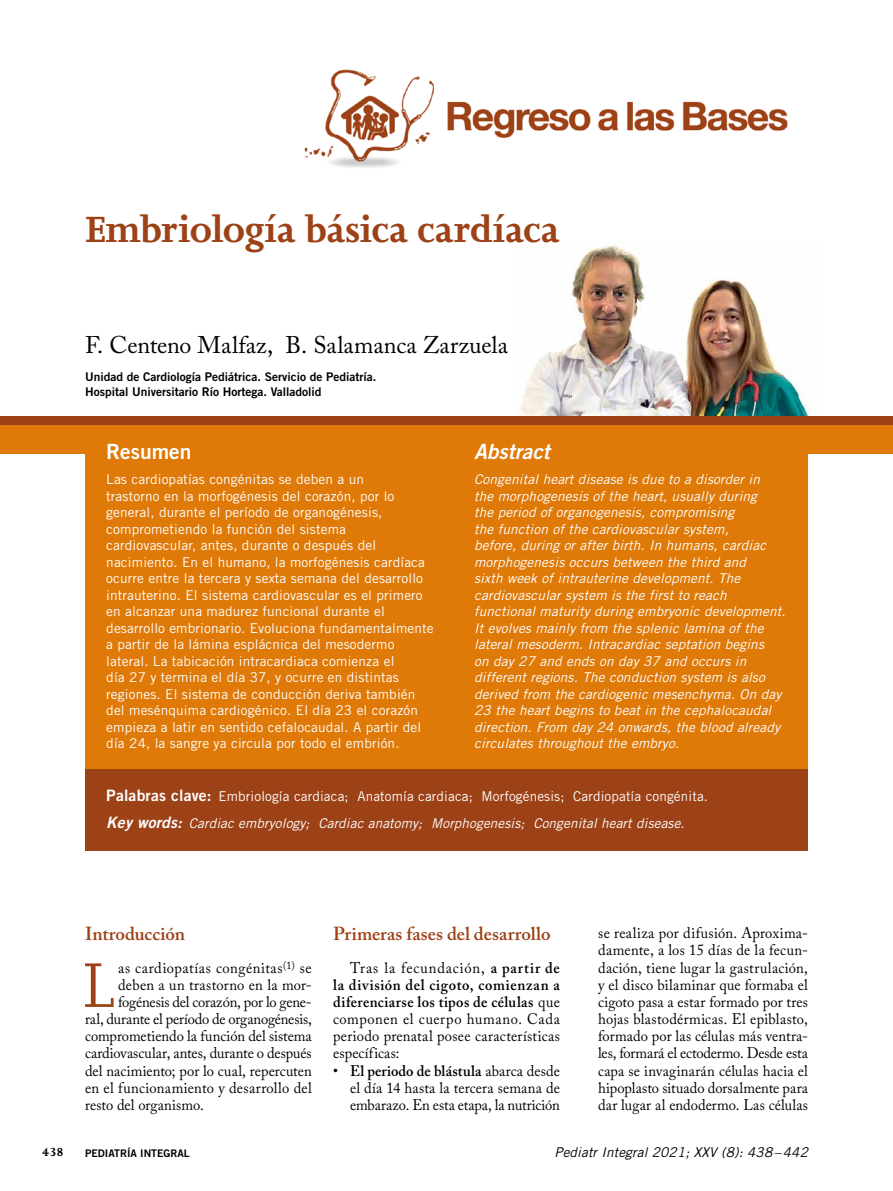
<style>
.page{position:relative;width:893px;height:1191px;background:#fff}
.page>*{position:absolute;margin:0;border:0;box-sizing:border-box;transform-origin:0 0}
.t1{font:72.6px "Joanna MT Std";color:#9d4116;scale:.95 1}
.t2{font:700 42px "Joanna MT Std";letter-spacing:-.005em;color:#9d4116}
.t3{font:24px "Adobe Caslon Pro";color:#000}
.t4{font:italic 21px "Trade Gothic Bold Two";color:#fff}
.t5{font:21px "Trade Gothic Bold Two";color:#fff}
.t6{font:600 18.75px "Adobe Caslon Pro";color:#9d4116}
.t7{font:15.3px/17.1px "Adobe Caslon Pro";letter-spacing:.005em;color:#000;text-align:justify;scale:.95 1}
.t8{font:15.3px "Adobe Caslon Pro";letter-spacing:-.015em;color:#000;scale:.95 1}
.t9{font:15.3px "Adobe Caslon Pro";letter-spacing:.04em;color:#000;scale:.95 1}
.t10{font:13.5px/16.5px "Trade Gothic";letter-spacing:.01em;color:#fff}
.t11{font:italic 13.5px/16.5px "Trade Gothic";letter-spacing:.01em;color:#fff}
.t12{font:italic 13.5px "Trade Gothic";letter-spacing:.01em;color:#000}
.t13{font:700 13.5px "Joanna MT Std";color:#000}
.t14{font:12px/15px "Trade Gothic Bold Two";color:#000}
.t15{font:10.5px "Trade Gothic Bold Two";color:#000}
.s1{font-family:"Trade Gothic Bold Two";font-size:15.75px}
.s2{font-family:"Trade Gothic Bold Two";font-style:italic;font-size:15.75px}
.s3{font-style:italic}
.s4{font-weight:600}
</style>
<div class="page">
<img style="left:520px;top:244px;width:289px;height:172px">
<img style="left:304px;top:69px;width:484px;height:99px">
<div style="left:85px;top:424px;width:723px;height:356px;background:#df7908"></div>
<div style="left:0;top:424px;width:100px;height:30px;background:#df7908"></div>
<div style="left:772px;top:424px;width:121px;height:30px;background:#df7908"></div>
<div style="left:0;top:416px;width:893px;height:8px;background:#9d4116"></div>
<div style="left:85px;top:769px;width:723px;height:81px;background:#9d4116"></div>
<h2 class="t2" style="left:85px;top:206px;width:476px">Embriología básica cardíaca</h2>
<h3 class="t3" style="left:85px;top:330px;width:424px">F. Centeno Malfaz, B. Salamanca Zarzuela</h3>
<p class="t14" style="left:85px;top:368px;width:293px">Unidad de Cardiología Pediátrica. Servicio de Pediatría.<br>Hospital Universitario Río Hortega. Valladolid</p>
<h3 class="t4" style="left:474px;top:439px;width:77px">Abstract</h3>
<p class="t11" style="left:474px;top:471px;width:313px">Congenital heart disease is due to a disorder in<br>the morphogenesis of the heart, usually during<br>the period of organogenesis, compromising<br>the function of the cardiovascular system,<br>before, during or after birth. In humans, cardiac morphogenesis occurs between the third and<br>sixth week of intrauterine development. The cardiovascular system is the first to reach functional maturity during embryonic development.<br>It evolves mainly from the splenic lamina of the lateral mesoderm. Intracardiac septation begins<br>on day 27 and ends on day 37 and occurs in different regions. The conduction system is also derived from the cardiogenic mesenchyma. On day 23 the heart begins to beat in the cephalocaudal direction. From day 24 onwards, the blood already circulates throughout the embryo.</p>
<p class="t10" style="left:106px;top:783px;width:603px;line-height:26.5px"><span class="s1">Palabras clave:</span> Embriología cardiaca; Anatomía cardiaca; Morfogénesis; Cardiopatía congénita.<br><span class="s2">Key words:</span> <span class="s3">Cardiac embryology; Cardiac anatomy; Morphogenesis; Congenital heart disease.</span></p>
<h3 class="t5" style="left:106px;top:439px;width:87px">Resumen</h3>
<p class="t10" style="left:106px;top:471px;width:329px">Las cardiopatías congénitas se deben a un<br>trastorno en la morfogénesis del corazón, por lo general, durante el período de organogénesis, comprometiendo la función del sistema cardiovascular, antes, durante o después del nacimiento. En el humano, la morfogénesis cardíaca ocurre entre la tercera y sexta semana del desarrollo intrauterino. El sistema cardiovascular es el primero en alcanzar una madurez funcional durante el desarrollo embrionario. Evoluciona fundamentalmente a partir de la lámina esplácnica del mesodermo lateral. La tabicación intracardiaca comienza el<br>día 27 y termina el día 37, y ocurre en distintas regiones. El sistema de conducción deriva también del mesénquima cardiogénico. El día 23 el corazón empieza a latir en sentido cefalocaudal. A partir del día 24, la sangre ya circula por todo el embrión.</p>
<h3 class="t6" style="left:85px;top:922px;width:101px">Introducción</h3>
<h1 class="t1" style="left:83px;top:946px;width:35px">L</h1>
<p class="t9" style="left:118px;top:958px;width:205px">as cardiopatías congénitas<sup>(1)</sup> se</p>
<p class="t7" style="left:118px;top:976px;width:205px">deben a un trastorno en la mor-</p>
<p class="t8" style="left:118px;top:992px;width:205px">fogénesis del corazón, por lo gene-</p>
<p class="t7" style="left:85px;top:1010px;width:240px">ral, durante el período de organogénesis,</p>
<p class="t7" style="left:85px;top:1027px;width:240px">comprometiendo la función del sistema</p>
<p class="t7" style="left:85px;top:1044px;width:240px">cardiovascular, antes, durante o después</p>
<p class="t7" style="left:85px;top:1061px;width:240px">del nacimiento; por lo cual, repercuten</p>
<p class="t7" style="left:85px;top:1079px;width:240px">en el funcionamiento y desarrollo del</p>
<p class="t7" style="left:85px;top:1096px;width:127px">resto del organismo.</p>
<p class="t13" style="left:42px;top:1144px;width:23px">438</p>
<p class="t15" style="left:85px;top:1146px;width:106px">PEDIATRÍA INTEGRAL</p>
<h3 class="t6" style="left:333px;top:922px;width:219px">Primeras fases del desarrollo</h3>
<p class="t7" style="left:333px;top:958px;width:240px;text-indent:17px">Tras la fecundación, <span class="s4">a partir de la división del cigoto, comienzan a diferenciarse los tipos de células</span> que componen el cuerpo humano. Cada periodo prenatal posee características específicas:</p>
<p class="t7" style="left:350px;top:1061px;width:222px;text-indent:-17px">• <span class="s4">El periodo de blástula</span> abarca desde el día 14 hasta la tercera semana de embarazo. En esta etapa, la nutrición</p>
<p class="t7" style="left:598px;top:924px;width:222px">se realiza por difusión. Aproxima&shy;damente, a los 15 días de la fecun&shy;dación, tiene lugar la gastrulación, y el disco bilaminar que formaba el cigoto pasa a estar formado por tres hojas blastodérmicas. El epiblasto, formado por las células más ventra&shy;les, formará el ectodermo. Desde esta capa se invaginarán células hacia el hipoplasto situado dorsalmente para dar lugar al endodermo. Las células</p>
<p class="t12" style="left:554px;top:1143px;width:255px">Pediatr Integral 2021; XXV (8): 438–442</p>
</div>
